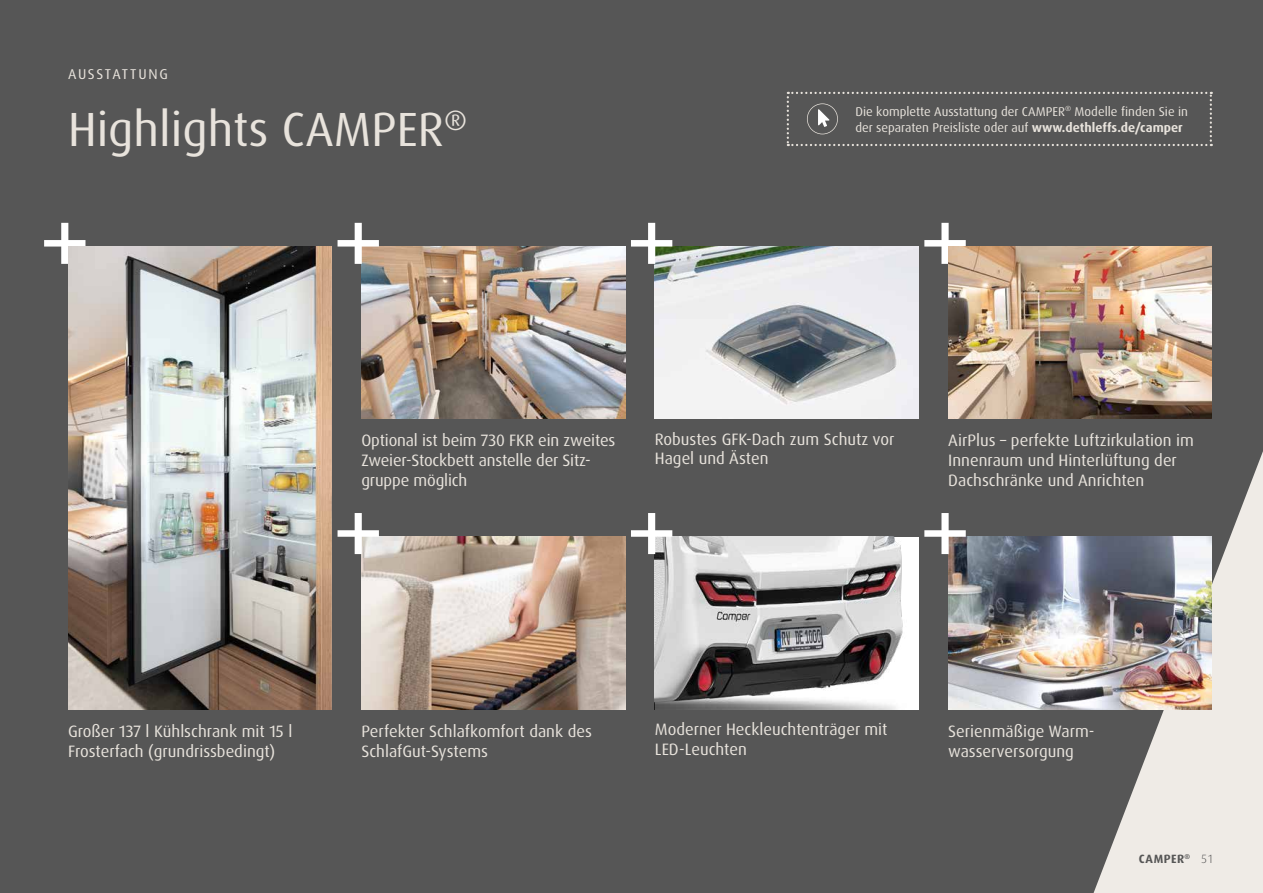
<style>
.page{position:relative;width:1263px;height:893px;background:#565656}
.page>*{position:absolute;margin:0;border:0;box-sizing:border-box;transform-origin:0 0}
.t1{font:48px "Dax Pro";color:#e8e3dc}
.t2{font:16.5px/19.8px "Dax Pro";color:#e8e3dc}
.t3{font:14.25px "Dax Pro";letter-spacing:.115em;color:#e8e3dc}
.t4{font:12.75px/16.5px "Dax OT";color:#e8e3dc}
.t5{font:700 12px "Dax Pro";letter-spacing:.045em;color:#565656}
.t6{font:300 12px "Dax OT";color:#565656}
.t7{font:700 7.05px "Dax Pro";color:#565656}
.s1{font-weight:700}
</style>
<div class="page">
<svg style="left:1093px;top:451px;width:170px;height:442px;background:#b6b4b0"></svg>
<img style="left:361px;top:246px;width:264px;height:173px">
<img style="left:655px;top:246px;width:263px;height:173px">
<svg style="left:44px;top:223px;width:41px;height:41px"></svg>
<svg style="left:338px;top:223px;width:41px;height:41px"></svg>
<svg style="left:631px;top:223px;width:41px;height:41px"></svg>
<svg style="left:924px;top:223px;width:42px;height:41px"></svg>
<img style="left:68px;top:247px;width:264px;height:462px">
<img style="left:361px;top:537px;width:264px;height:172px">
<img style="left:655px;top:537px;width:263px;height:172px">
<img style="left:948px;top:537px;width:264px;height:172px">
<svg style="left:338px;top:513px;width:41px;height:41px"></svg>
<svg style="left:631px;top:513px;width:41px;height:41px"></svg>
<svg style="left:924px;top:513px;width:42px;height:41px"></svg>
<img style="left:948px;top:246px;width:264px;height:173px">
<div style="left:787px;top:92px;width:425px;height:54px;background:#565656"></div>
<p class="t3" style="left:68px;top:65px;width:101px">AUSSTATTUNG</p>
<h1 class="t1" style="left:68px;top:99px;width:401px">Highlights CAMPER<sup>®</sup></h1>
<p class="t4" style="left:855px;top:103px;width:334px">Die komplette Ausstattung der CAMPER<sup>®</sup> Modelle finden Sie in der separaten Preisliste oder auf <span class="s1">www.dethleffs.de/camper</span></p>
<p class="t2" style="left:361px;top:431px;width:255px">Optional ist beim 730 FKR ein zweites<br>Zweier-Stockbett anstelle der Sitz&shy;gruppe möglich</p>
<p class="t2" style="left:655px;top:429px;width:241px">Robustes GFK-Dach zum Schutz vor<br>Hagel und Ästen</p>
<p class="t2" style="left:948px;top:431px;width:247px">AirPlus – perfekte Luftzirkulation im<br>Innenraum und Hinterlüftung der<br>Dachschränke und Anrichten</p>
<p class="t2" style="left:68px;top:721px;width:226px">Großer 137 l Kühlschrank mit 15 l<br>Frosterfach (grundrissbedingt)</p>
<p class="t2" style="left:361px;top:721px;width:232px">Perfekter Schlafkomfort dank des<br>SchlafGut-Systems</p>
<p class="t2" style="left:655px;top:719px;width:234px">Moderner Heckleuchtenträger mit<br>LED-Leuchten</p>
<p class="t2" style="left:948px;top:721px;width:148px">Serienmäßige Warm&shy;wasserversorgung</p>
<p class="t7" style="left:1184px;top:852px;width:7px">®</p>
<p class="t5" style="left:1139px;top:851px;width:47px">CAMPER</p>
<p class="t6" style="left:1201px;top:851px;width:13px">51</p>
</div>
